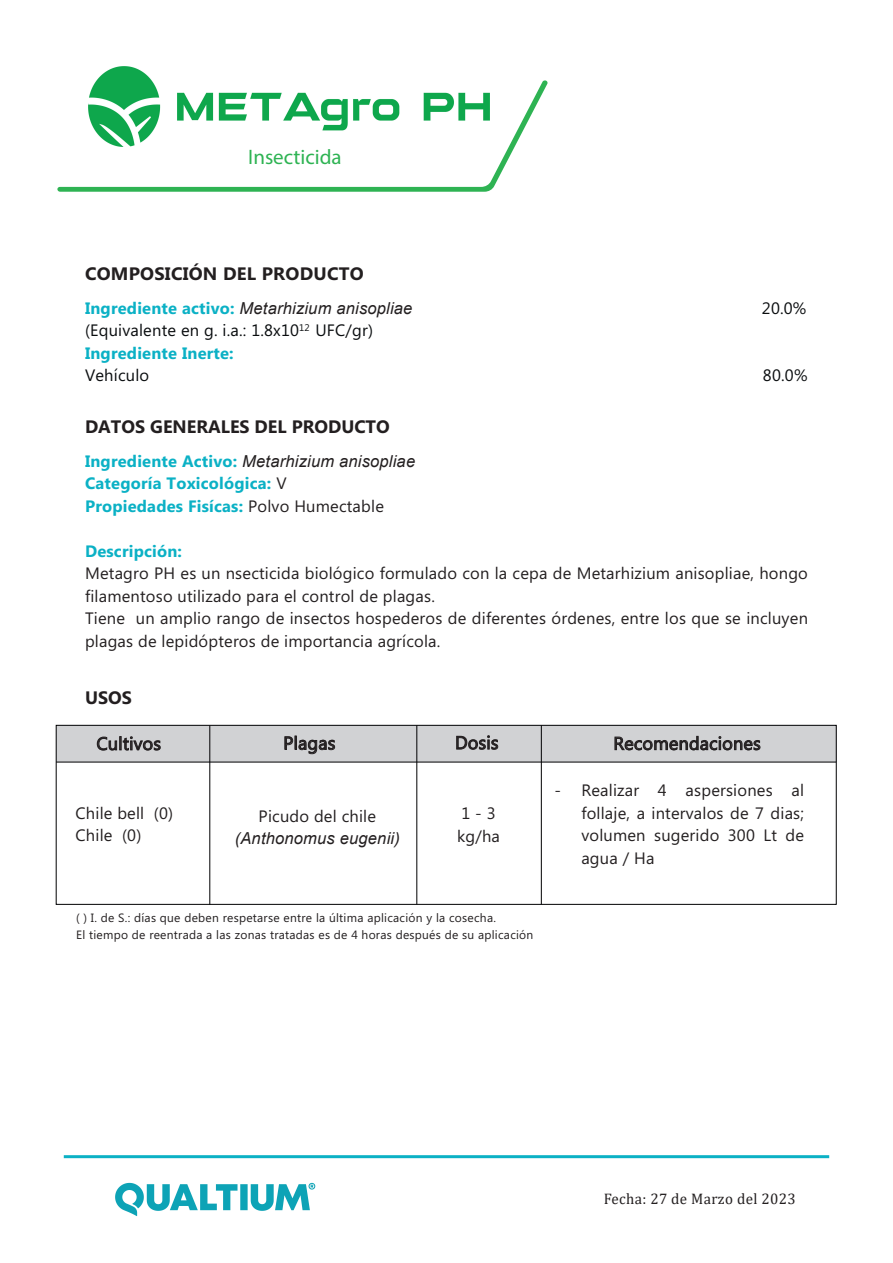
<style>
.page{position:relative;width:893px;height:1263px;background:#fff}
.page>*{position:absolute;margin:0;border:0;box-sizing:border-box;transform-origin:0 0}
.t1{font:21px "Myriad Pro";color:#2eb353}
.t2{font:18.3px "Microsoft Phags Pa";letter-spacing:.01em;color:#231f20}
.t3{font:700 18px "Microsoft Phags Pa";color:#231f20}
.t4{font:18px "Microsoft Phags Pa";letter-spacing:.01em;color:#231f20}
.t5{font:16.5px/22.5px "Microsoft Phags Pa";letter-spacing:.01em;color:#231f20}
.t6{font:italic 16.5px "Arial";letter-spacing:.01em;color:#231f20}
.t7{font:16.5px/22.5px "Microsoft Phags Pa";letter-spacing:.01em;color:#0a0d0f}
.t8{font:700 16.5px/22.5px "Microsoft Phags Pa";letter-spacing:.01em;color:#0bb1c5}
.t9{font:15.3px "Cambria";letter-spacing:.02em;color:#231f20}
.t10{font:12px/16.5px "Microsoft Phags Pa";letter-spacing:.02em;color:#231f20}
.s1{font-family:"Microsoft Phags Pa";font-weight:700;font-style:normal;color:#0bb1c5}
.s2{font-weight:700;color:#0bb1c5}
.s3{font-weight:400;color:#231f20}
</style>
<div class="page">
<svg style="left:57px;top:80px;width:491px;height:112px"></svg>
<div style="left:57px;top:725px;width:780px;height:36px;background:#d1d2d4"></div>
<div style="left:56px;top:725px;width:781px;height:180px;border:1px solid #000002"></div>
<hr style="left:56px;top:762px;width:780px;height:1px;background:#000002">
<hr style="left:209px;top:725px;width:1px;height:179px;background:#000002">
<hr style="left:416px;top:725px;width:1px;height:179px;background:#000002">
<hr style="left:541px;top:725px;width:1px;height:179px;background:#000002">
<svg style="left:97px;top:736px;width:64px;height:14px"></svg>
<svg style="left:285px;top:736px;width:50px;height:18px"></svg>
<svg style="left:456px;top:735px;width:42px;height:15px"></svg>
<svg style="left:615px;top:736px;width:145px;height:14px"></svg>
<img style="left:88px;top:66px;width:401px;height:81px">
<hr style="left:64px;top:1155px;width:765px;height:3px;background:#0bb1c5">
<img style="left:115px;top:1182px;width:201px;height:34px">
<p class="t1" style="left:248px;top:144px;width:95px">Insecticida</p>
<p class="t3" style="left:85px;top:261px;width:280px">COMPOSICIÓN DEL PRODUCTO</p>
<p class="t6" style="left:85px;top:297px;width:329px"><span class="s1">Ingrediente activo:</span> Metarhizium anisopliae</p>
<p class="t7" style="left:762px;top:296px;width:46px">20.0%</p>
<p class="t7" style="left:85px;top:318px;width:289px">(Equivalente en g. i.a.: 1.8x10<sup>12</sup> UFC/gr)<br><span class="s2">Ingrediente Inerte:</span></p>
<p class="t7" style="left:85px;top:363px;width:66px">Vehículo</p>
<p class="t7" style="left:763px;top:363px;width:46px">80.0%</p>
<p class="t3" style="left:85px;top:414px;width:306px">DATOS GENERALES DEL PRODUCTO</p>
<p class="t6" style="left:85px;top:450px;width:332px"><span class="s1">Ingrediente Activo:</span> Metarhizium anisopliae</p>
<p class="t8" style="left:85px;top:471px;width:300px">Categoría Toxicológica: <span class="s3">V<br></span>Propiedades Fisícas: <span class="s3">Polvo Humectable</span></p>
<p class="t8" style="left:85px;top:539px;width:99px">Descripción:</p>
<p class="t5" style="left:85px;top:561px;width:724px">Metagro PH es un nsecticida biológico formulado con la cepa de Metarhizium anisopliae, hongo filamentoso utilizado para el control de plagas.<br>Tiene un amplio rango de insectos hospederos de diferentes órdenes, entre los que se incluyen plagas de lepidópteros de importancia agrícola.</p>
<p class="t3" style="left:85px;top:685px;width:48px">USOS</p>
<p class="t4" style="left:97px;top:731px;width:66px">Cultivos</p>
<p class="t4" style="left:283px;top:731px;width:54px">Plagas</p>
<p class="t2" style="left:455px;top:730px;width:45px">Dosis</p>
<p class="t4" style="left:613px;top:731px;width:149px">Recomendaciones</p>
<p class="t5" style="left:76px;top:801px;width:99px">Chile bell (0)<br>Chile (0)</p>
<p class="t5" style="left:259px;top:804px;width:119px">Picudo del chile</p>
<p class="t6" style="left:235px;top:827px;width:167px">(Anthonomus eugenii)</p>
<p class="t5" style="left:457px;top:801px;width:44px">1 - 3 kg/ha</p>
<p class="t10" style="left:76px;top:909px;width:459px">( ) I. de S.: días que deben respetarse entre la última aplicación y la cosecha.<br>El tiempo de reentrada a las zonas tratadas es de 4 horas después de su aplicación</p>
<p class="t5" style="left:581px;top:778px;width:224px;text-align:justify;text-indent:-27px">- Realizar 4 aspersiones al follaje, a intervalos de 7 dias; volumen sugerido 300 Lt de agua / Ha</p>
<p class="t9" style="left:604px;top:1189px;width:193px">Fecha: 27 de Marzo del 2023</p>
</div>
